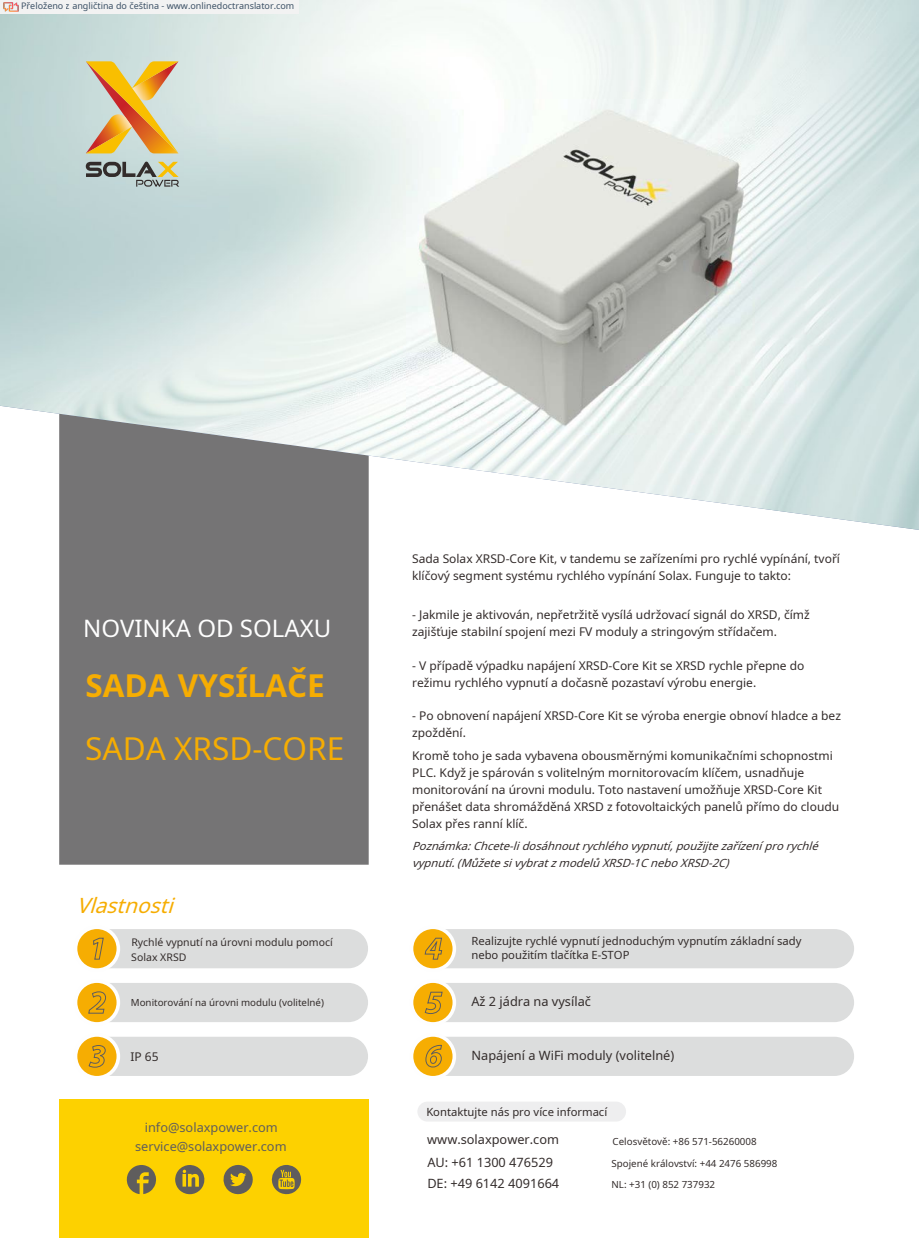
<style>
.page{position:relative;width:919px;height:1238px;background:#fff}
.page>*{position:absolute;margin:0;border:0;box-sizing:border-box;transform-origin:0 0}
.t1{font:31.5px "Noto Sans";color:#f6ad02}
.t2{font:700 31.5px "Noto Sans";color:#f6ad02}
.t3{font:24px "Noto Sans";color:#fefefe}
.t4{font:italic 21px "Noto Sans";color:#f6ad02}
.t5{font:12.75px/22.8px "Noto Sans";color:#332c2b}
.t6{font:12.75px/18.6px "Noto Sans";color:#5f5d5d;text-align:center}
.t7{font:12px/16.8px "Noto Sans";color:#332c2b}
.t8{font:italic 11.25px/16.8px "Noto Sans";color:#332c2b}
.t9{font:11.25px/14.7px "Noto Sans";color:#332c2b}
.t10{font:10.5px/14.7px "Noto Sans";color:#332c2b}
.t11{font:9.75px/21.5px "Noto Sans";color:#332c2b}
.t12{font:9px "Noto Sans";color:rgb(15 43 70/.8)}
</style>
<div class="page">
<div style="left:59px;top:530px;width:309px;height:334px;background:#757475"></div>
<div style="left:59px;top:1099px;width:309px;height:138px;background:#fdd100"></div>
<svg style="left:126px;top:1165px;width:30px;height:28px"></svg>
<svg style="left:223px;top:1164px;width:30px;height:31px"></svg>
<svg style="left:271px;top:1165px;width:30px;height:29px"></svg>
<svg style="left:175px;top:1165px;width:30px;height:30px"></svg>
<div style="left:417px;top:1101px;width:209px;height:20px;background:#eeeeef;border-radius:10px"></div>
<div style="left:77px;top:929px;width:291px;height:39px;background:#dcdddd;border-radius:20px"></div>
<div style="left:413px;top:929px;width:441px;height:39px;background:#dcdddd;border-radius:20px"></div>
<div style="left:413px;top:982px;width:441px;height:40px;background:#dcdddd;border-radius:20px"></div>
<div style="left:77px;top:982px;width:291px;height:40px;background:#dcdddd;border-radius:20px"></div>
<div style="left:77px;top:1036px;width:291px;height:39px;background:#dcdddd;border-radius:20px"></div>
<div style="left:74px;top:925px;width:46px;height:46px;border:7px solid #fefefe;border-radius:50%"></div>
<div style="left:409px;top:925px;width:47px;height:46px;border:7px solid #fefefe;border-radius:50%"></div>
<div style="left:74px;top:979px;width:46px;height:46px;border:7px solid #fefefe;border-radius:50%"></div>
<div style="left:409px;top:979px;width:47px;height:46px;border:7px solid #fefefe;border-radius:50%"></div>
<div style="left:74px;top:1033px;width:46px;height:46px;border:7px solid #fefefe;border-radius:50%"></div>
<div style="left:77px;top:929px;width:39px;height:39px;background:#f6ad02;border-radius:50%"></div>
<div style="left:413px;top:929px;width:39px;height:39px;background:#f6ad02;border-radius:50%"></div>
<div style="left:77px;top:982px;width:39px;height:40px;background:#f6ad02;border-radius:50%"></div>
<div style="left:413px;top:982px;width:39px;height:40px;background:#f6ad02;border-radius:50%"></div>
<div style="left:77px;top:1036px;width:39px;height:39px;background:#f6ad02;border-radius:50%"></div>
<svg style="left:93px;top:937px;width:11px;height:23px"></svg>
<svg style="left:424px;top:937px;width:18px;height:23px"></svg>
<svg style="left:88px;top:991px;width:18px;height:23px"></svg>
<svg style="left:424px;top:991px;width:19px;height:23px"></svg>
<svg style="left:88px;top:1045px;width:18px;height:22px"></svg>
<div style="left:413px;top:1036px;width:441px;height:39px;background:#dcdddd;border-radius:20px"></div>
<div style="left:409px;top:1033px;width:47px;height:46px;border:7px solid #fefefe;border-radius:50%"></div>
<div style="left:413px;top:1036px;width:39px;height:39px;background:#f6ad02;border-radius:50%"></div>
<svg style="left:425px;top:1044px;width:17px;height:23px"></svg>
<img style="left:0;top:0;width:918px;height:530px">
<svg style="left:86px;top:61px;width:92px;height:92px;background:#dcb876"></svg>
<svg style="left:86px;top:162px;width:93px;height:25px;background:#9da599"></svg>
<img style="left:407px;top:100px;width:347px;height:334px">
<div style="left:0;top:0;width:299px;height:14px;background:#f2f2f2"></div>
<img style="left:4px;top:2px;width:15px;height:13px">
<p class="t12" style="left:21px;top:-1px;width:275px">Přeloženo z angličtina do čeština - www.onlinedoctranslator.com</p>
<p class="t7" style="left:412px;top:549px;width:429px">Sada Solax XRSD-Core Kit, v tandemu se zařízeními pro rychlé vypínání, tvoří klíčový segment systému rychlého vypínání Solax. Funguje to takto:</p>
<h2 class="t3" style="left:83px;top:611px;width:250px">NOVINKA OD SOLAXU</h2>
<p class="t7" style="left:412px;top:606px;width:399px">- Jakmile je aktivován, nepřetržitě vysílá udržovací signál do XRSD, čímž zajišťuje stabilní spojení mezi FV moduly a stringovým střídačem.</p>
<p class="t7" style="left:412px;top:656px;width:394px">- V případě výpadku napájení XRSD-Core Kit se XRSD rychle přepne do režimu rychlého vypnutí a dočasně pozastaví výrobu energie.</p>
<p class="t7" style="left:412px;top:707px;width:430px">- Po obnovení napájení XRSD-Core Kit se výroba energie obnoví hladce a bez zpoždění.</p>
<h1 class="t2" style="left:85px;top:663px;width:241px">SADA VYSÍLAČE</h1>
<h1 class="t1" style="left:85px;top:726px;width:260px">SADA XRSD-CORE</h1>
<p class="t7" style="left:412px;top:747px;width:428px">Kromě toho je sada vybavena obousměrnými komunikačními schopnostmi PLC. Když je spárován s volitelným mornitorovacím klíčem, usnadňuje monitorování na úrovni modulu. Toto nastavení umožňuje XRSD-Core Kit přenášet data shromážděná XRSD z fotovoltaických panelů přímo do cloudu Solax přes ranní klíč.</p>
<p class="t8" style="left:412px;top:837px;width:411px">Poznámka:Chcete-lidosáhnoutrychléhovypnutí,použijtezařízeníprorychlé vypnutí.(MůžetesivybratzmodelůXRSD-1CneboXRSD-2C)</p>
<h3 class="t4" style="left:76px;top:890px;width:106px">Vlastnosti</h3>
<p class="t10" style="left:131px;top:934px;width:203px">Rychlé vypnutí na úrovni modulu pomocí<br>Solax XRSD</p>
<p class="t9" style="left:471px;top:933px;width:331px">Realizujte rychlé vypnutí jednoduchým vypnutím základní sady nebo použitím tlačítka E-STOP</p>
<p class="t11" style="left:131px;top:991px;width:195px">Monitorování na úrovni modulu (volitelné)</p>
<p class="t5" style="left:471px;top:989px;width:121px">Až 2 jádra na vysílač</p>
<p class="t7" style="left:130px;top:1047px;width:30px">IP 65</p>
<p class="t5" style="left:471px;top:1043px;width:204px">Napájení a WiFi moduly (volitelné)</p>
<p class="t9" style="left:426px;top:1104px;width:182px">Kontaktujte nás pro více informací</p>
<p class="t6" style="left:135px;top:1117px;width:153px">info@solaxpower.com service@solaxpower.com</p>
<p class="t5" style="left:427px;top:1127px;width:133px">www.solaxpower.com<br>AU: +61 1300 476529</p>
<p class="t5" style="left:427px;top:1171px;width:133px">DE: +49 6142 4091664</p>
<p class="t11" style="left:611px;top:1130px;width:167px">Celosvětově: +86 571-56260008<br>Spojené království: +44 2476 586998<br>NL: +31 (0) 852 737932</p>
</div>
